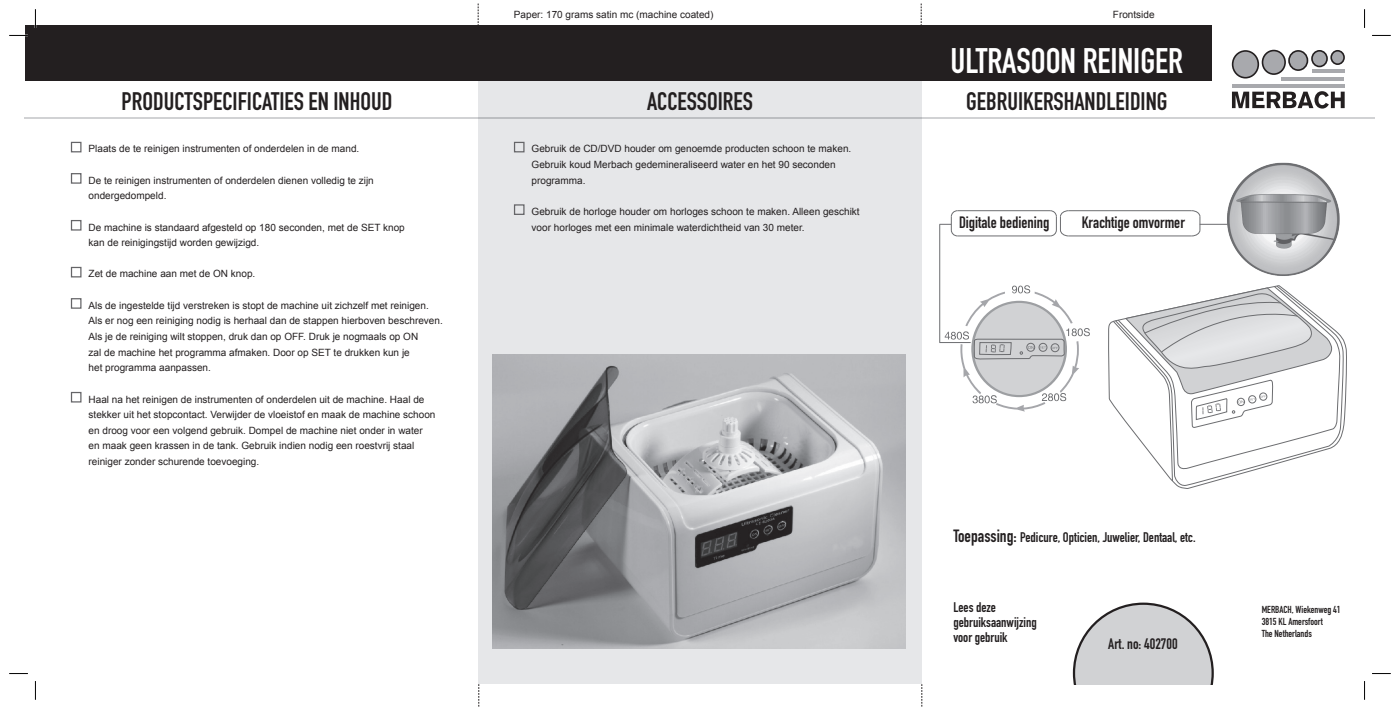
<style>
.page{position:relative;width:1400px;height:709px;background:#fff}
.page>*{position:absolute;margin:0;border:0;box-sizing:border-box;transform-origin:0 0}
.t1{font:700 35px "DIN Condensed";color:#fff}
.t2{font:700 25px "DIN Condensed";color:#231f20}
.t3{font:700 16.25px "DIN Condensed";color:#231f20}
.t4{font:700 15px "DIN Condensed";color:#231f20}
.t5{font:700 13.75px/15px "DIN Condensed";color:#231f20}
.t6{font:10px/15.6px "Arial";color:#231f20}
.t7{font:700 10px/12px "DIN Condensed";color:#231f20}
.s1{font-size:17.5px}
</style>
<div class="page">
<div style="left:478px;top:81px;width:443px;height:603px;background:#e6e7e9"></div>
<hr style="left:1068px;top:210px;width:123px;height:1px;background:#6c6d70">
<hr style="left:1068px;top:236px;width:123px;height:1px;background:#6c6d70">
<hr style="left:957px;top:210px;width:93px;height:1px;background:#6c6d70">
<svg style="left:1049px;top:210px;width:20px;height:26px"></svg>
<hr style="left:957px;top:236px;width:93px;height:1px;background:#6c6d70">
<svg style="left:1191px;top:210px;width:18px;height:26px"></svg>
<svg style="left:939px;top:210px;width:19px;height:26px"></svg>
<hr style="left:939px;top:224px;width:1px;height:118px;background:#6c6d70">
<hr style="left:939px;top:342px;width:31px;height:1px;background:#6c6d70">
<svg style="left:944px;top:285px;width:146px;height:126px"></svg>
<svg style="left:1108px;top:321px;width:239px;height:168px"></svg>
<svg style="left:1115px;top:321px;width:229px;height:166px"></svg>
<svg style="left:1113px;top:293px;width:219px;height:188px"></svg>
<img style="left:1209px;top:162px;width:131px;height:131px">
<div style="left:921px;top:25px;width:291px;height:56px;background:#231f20"></div>
<div style="left:1232px;top:51px;width:26px;height:27px;background:#a8a9ad;border-radius:50%"></div>
<div style="left:1231px;top:50px;width:28px;height:28px;border:2px solid #231f20;border-radius:50%"></div>
<div style="left:1289px;top:51px;width:18px;height:19px;background:#a8a9ad;border-radius:50%"></div>
<div style="left:1288px;top:50px;width:20px;height:21px;border:2px solid #231f20;border-radius:50%"></div>
<div style="left:1312px;top:51px;width:15px;height:15px;background:#a8a9ad;border-radius:50%"></div>
<div style="left:1311px;top:50px;width:16px;height:17px;border:2px solid #231f20;border-radius:50%"></div>
<div style="left:1331px;top:51px;width:13px;height:13px;background:#a8a9ad;border-radius:50%"></div>
<div style="left:1330px;top:50px;width:15px;height:15px;border:2px solid #231f20;border-radius:50%"></div>
<div style="left:1262px;top:51px;width:23px;height:23px;background:#a8a9ad;border-radius:50%"></div>
<div style="left:1261px;top:50px;width:25px;height:25px;border:2px solid #231f20;border-radius:50%"></div>
<svg style="left:1232px;top:91px;width:112px;height:18px"></svg>
<hr style="left:1232px;top:85px;width:112px;height:3px;background:#a8a9ad">
<hr style="left:1312px;top:70px;width:32px;height:3px;background:#a8a9ad">
<hr style="left:1281px;top:77px;width:63px;height:4px;background:#a8a9ad">
<svg style="left:1073px;top:602px;width:140px;height:82px"></svg>
<hr style="left:25px;top:117px;width:1350px;height:2px;background:#d1d2d4">
<div style="left:514px;top:142px;width:10px;height:10px;border:1px solid #656568"></div>
<div style="left:514px;top:204px;width:10px;height:11px;border:1px solid #656568"></div>
<div style="left:71px;top:142px;width:10px;height:10px;border:1px solid #656568"></div>
<div style="left:71px;top:173px;width:10px;height:11px;border:1px solid #656568"></div>
<div style="left:71px;top:220px;width:10px;height:10px;border:1px solid #656568"></div>
<div style="left:71px;top:267px;width:10px;height:10px;border:1px solid #656568"></div>
<div style="left:71px;top:298px;width:10px;height:11px;border:1px solid #656568"></div>
<div style="left:71px;top:392px;width:10px;height:10px;border:1px solid #656568"></div>
<div style="left:25px;top:25px;width:896px;height:56px;background:#231f20"></div>
<img style="left:493px;top:354px;width:412px;height:294px">
<svg style="left:478px;top:4px;width:1px;height:21px"></svg>
<svg style="left:921px;top:4px;width:1px;height:21px"></svg>
<svg style="left:478px;top:684px;width:1px;height:22px"></svg>
<svg style="left:921px;top:684px;width:1px;height:22px"></svg>
<svg style="left:9px;top:35px;width:18px;height:1px"></svg>
<svg style="left:1372px;top:35px;width:18px;height:1px"></svg>
<svg style="left:9px;top:673px;width:19px;height:1px"></svg>
<svg style="left:1372px;top:673px;width:18px;height:1px"></svg>
<svg style="left:35px;top:9px;width:1px;height:18px"></svg>
<svg style="left:35px;top:681px;width:1px;height:18px"></svg>
<svg style="left:1364px;top:9px;width:1px;height:19px"></svg>
<svg style="left:1364px;top:681px;width:1px;height:18px"></svg>
<p class="t6" style="left:514px;top:7px;width:201px">Paper: 170 grams satin mc (machine coated)</p>
<p class="t6" style="left:1113px;top:7px;width:43px">Frontside</p>
<h2 class="t2" style="left:122px;top:84px;width:272px">PRODUCTSPECIFICATIES EN INHOUD</h2>
<h2 class="t2" style="left:647px;top:84px;width:107px">ACCESSOIRES</h2>
<p class="t6" style="left:89px;top:141px;width:272px">Plaats de te reinigen instrumenten of onderdelen in de mand.</p>
<p class="t6" style="left:89px;top:172px;width:287px">De te reinigen instrumenten of onderdelen dienen volledig te zijn ondergedompeld.</p>
<p class="t6" style="left:89px;top:219px;width:318px">De machine is standaard afgesteld op 180 seconden, met de SET knop kan de reinigingstijd worden gewijzigd.</p>
<p class="t6" style="left:89px;top:266px;width:168px">Zet de machine aan met de ON knop.</p>
<p class="t6" style="left:89px;top:297px;width:356px">Als de ingestelde tijd verstreken is stopt de machine uit zichzelf met reinigen.<br>Als er nog een reiniging nodig is herhaal dan de stappen hierboven beschreven.<br>Als je de reiniging wilt stoppen, druk dan op OFF. Druk je nogmaals op ON<br>zal de machine het programma afmaken. Door op SET te drukken kun je<br>het programma aanpassen.</p>
<p class="t6" style="left:89px;top:391px;width:348px">Haal na het reinigen de instrumenten of onderdelen uit de machine. Haal de stekker uit het stopcontact. Verwijder de vloeistof en maak de machine schoon en droog voor een volgend gebruik. Dompel de machine niet onder in water en maak geen krassen in de tank. Gebruik indien nodig een roestvrij staal reiniger zonder schurende toevoeging.</p>
<p class="t6" style="left:531px;top:141px;width:321px">Gebruik de CD/DVD houder om genoemde producten schoon te maken.<br>Gebruik koud Merbach gedemineraliseerd water en het 90 seconden programma.</p>
<p class="t6" style="left:531px;top:204px;width:329px">Gebruik de horloge houder om horloges schoon te maken. Alleen geschikt voor horloges met een minimale waterdichtheid van 30 meter.</p>
<h1 class="t1" style="left:950px;top:38px;width:234px">ULTRASOON REINIGER</h1>
<h2 class="t2" style="left:966px;top:84px;width:203px">GEBRUIKERSHANDLEIDING</h2>
<h3 class="t3" style="left:959px;top:211px;width:92px">Digitale bediening</h3>
<h3 class="t3" style="left:1081px;top:211px;width:105px">Krachtige omvormer</h3>
<h3 class="t5" style="left:953px;top:530px;width:244px"><span class="s1">Toepassing:</span> Pedicure, Opticien, Juwelier, Dentaal, etc.</h3>
<h3 class="t5" style="left:953px;top:600px;width:85px">Lees deze gebruiksaanwijzing voor gebruik</h3>
<h3 class="t4" style="left:1108px;top:633px;width:71px">Art. no: 402700</h3>
<p class="t7" style="left:1261px;top:603px;width:80px">MERBACH, Wiekenweg 41<br>3815 KL Amersfoort<br>The Netherlands</p>
</div>
